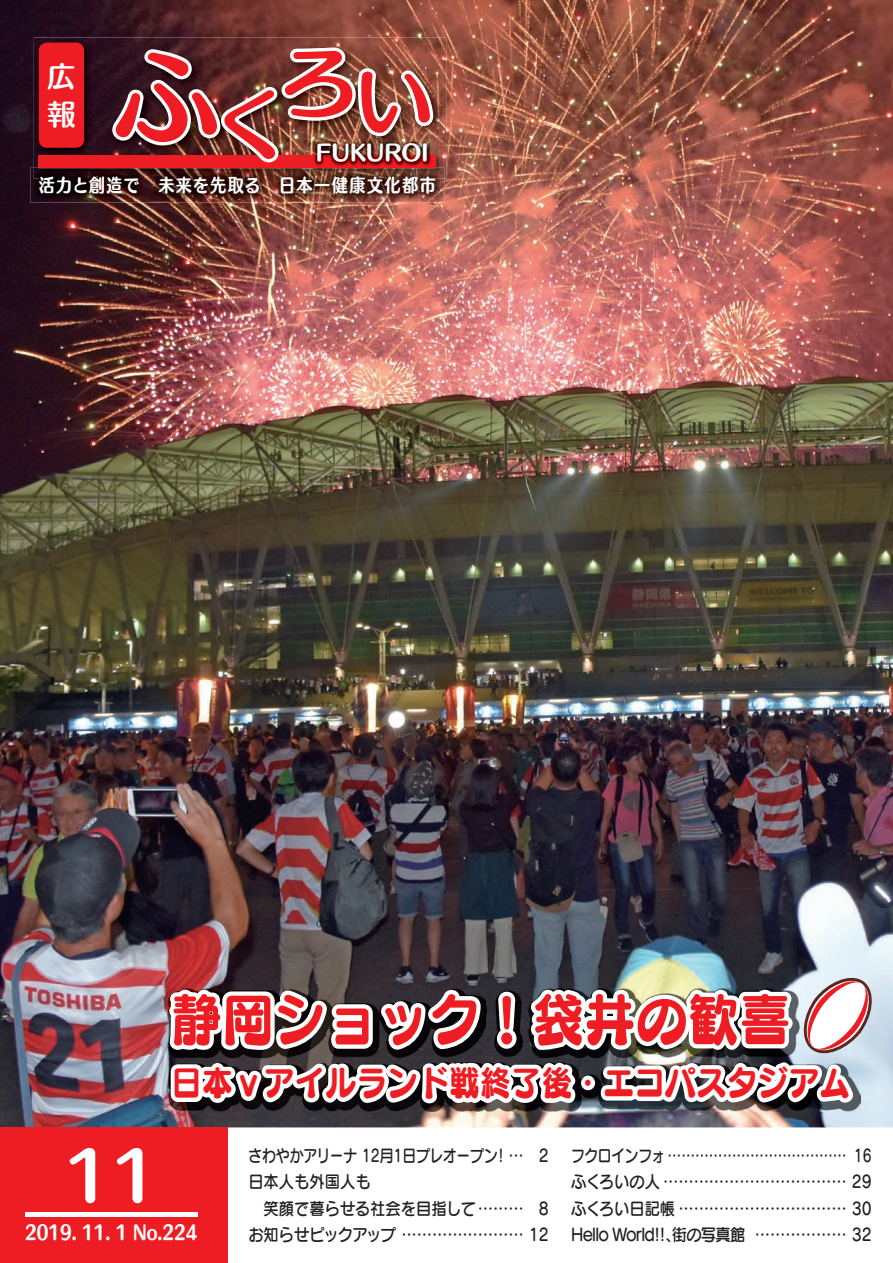
<style>
.page{position:relative;width:893px;height:1263px;background:#fff}
.page>*{position:absolute;margin:0;border:0;box-sizing:border-box;transform-origin:0 0}
.t1{font:105.3px "Humming Std B";color:#ee1d23}
.t2{font:78.9px "Humming Std B";color:#ee1d23}
.t3{font:64.35px "Humming Std B";color:#fff}
.t4{font:57.45px "Slump Std DB";color:#ee1d23;scale:.9 1}
.t5{font:35.1px "Slump Std DB";color:#ee1d23;scale:.88 1}
.t6{font:28.35px/38.4px "Humming Std B";color:#fff}
.t7{font:21px "Humming Std E";color:#fff}
.t8{font:18.75px "Humming Std E";color:#fff;scale:.84 1}
.t9{font:17.85px "Humming Std E";letter-spacing:.095em;color:#fff;scale:.9 1}
.t10{font:16.95px/26.5px "Seurat Pro DB";letter-spacing:-.01em;color:#231f20;scale:.81 1}
.t11{font:16.95px/26.5px "Seurat Pro DB";letter-spacing:-.01em;color:#231f20;scale:.9 1}
.t12{font:16.95px "Seurat Pro DB";letter-spacing:-.05em;color:#231f20;scale:.9 1}
</style>
<div class="page">
<img style="left:0;top:0;width:893px;height:1127px">
<img style="left:30px;top:168px;width:414px;height:35px">
<img style="left:39px;top:178px;width:396px;height:16px">
<img style="left:34px;top:38px;width:412px;height:140px">
<img style="left:34px;top:168px;width:410px;height:10px">
<img style="left:39px;top:176px;width:396px;height:2px">
<div style="left:39px;top:43px;width:45px;height:105px;background:#ee1d23;border-radius:8px"></div>
<div style="left:39px;top:156px;width:397px;height:12px;background:#ee1d23"></div>
<img style="left:107px;top:44px;width:330px;height:124px">
<img style="left:314px;top:140px;width:117px;height:26px">
<div style="left:0;top:1127px;width:227px;height:136px;background:#ee1d23"></div>
<svg style="left:165px;top:955px;width:717px;height:308px"></svg>
<div style="left:25px;top:1212px;width:173px;height:5px;background:#fff"></div>
<h3 class="t6" style="left:47px;top:56px;width:29px">広報</h3>
<h1 class="t1" style="left:114px;top:17px;width:179px">ふ<sub>く</sub></h1>
<h2 class="t2" style="left:279px;top:23px;width:80px">ろ</h2>
<h2 class="t2" style="left:354px;top:41px;width:80px">い</h2>
<p class="t7" style="left:316px;top:137px;width:114px">FUKUROI</p>
<p class="t9" style="left:39px;top:172px;width:443px">活力と創造で　未来を先取る　日本一健康文化都市</p>
<h3 class="t4" style="left:171px;top:980px;width:690px">静岡ショック！袋井の歓喜</h3>
<h3 class="t5" style="left:171px;top:1059px;width:773px">日本ｖアイルランド戦終了後・エコパスタジアム</h3>
<h3 class="t3" style="left:64px;top:1126px;width:96px">11</h3>
<p class="t8" style="left:25px;top:1218px;width:207px">2019. 11. 1 No.224</p>
<p class="t10" style="left:248px;top:1141px;width:309px">さわやかアリーナ 12月1日プレオープン日本人も外国人も</p>
<p class="t10" style="left:494px;top:1141px;width:38px">!...</p>
<p class="t11" style="left:539px;top:1141px;width:13px">2</p>
<p class="t11" style="left:248px;top:1194px;width:335px">　笑顔で暮らせる社会を目指して.........<br>お知らせピックアップ ........................ 12</p>
<p class="t11" style="left:539px;top:1194px;width:13px">8</p>
<p class="t10" style="left:571px;top:1141px;width:372px;text-align:right">フクロインフォ ....................................... 16ふくろいの人 .................................... 29ふくろい日記帳 ................................. 30 .................. 32</p>
<p class="t11" style="left:672px;top:1221px;width:83px">街の写真館</p>
<p class="t12" style="left:571px;top:1224px;width:123px">Hello World!!、</p>
</div>
